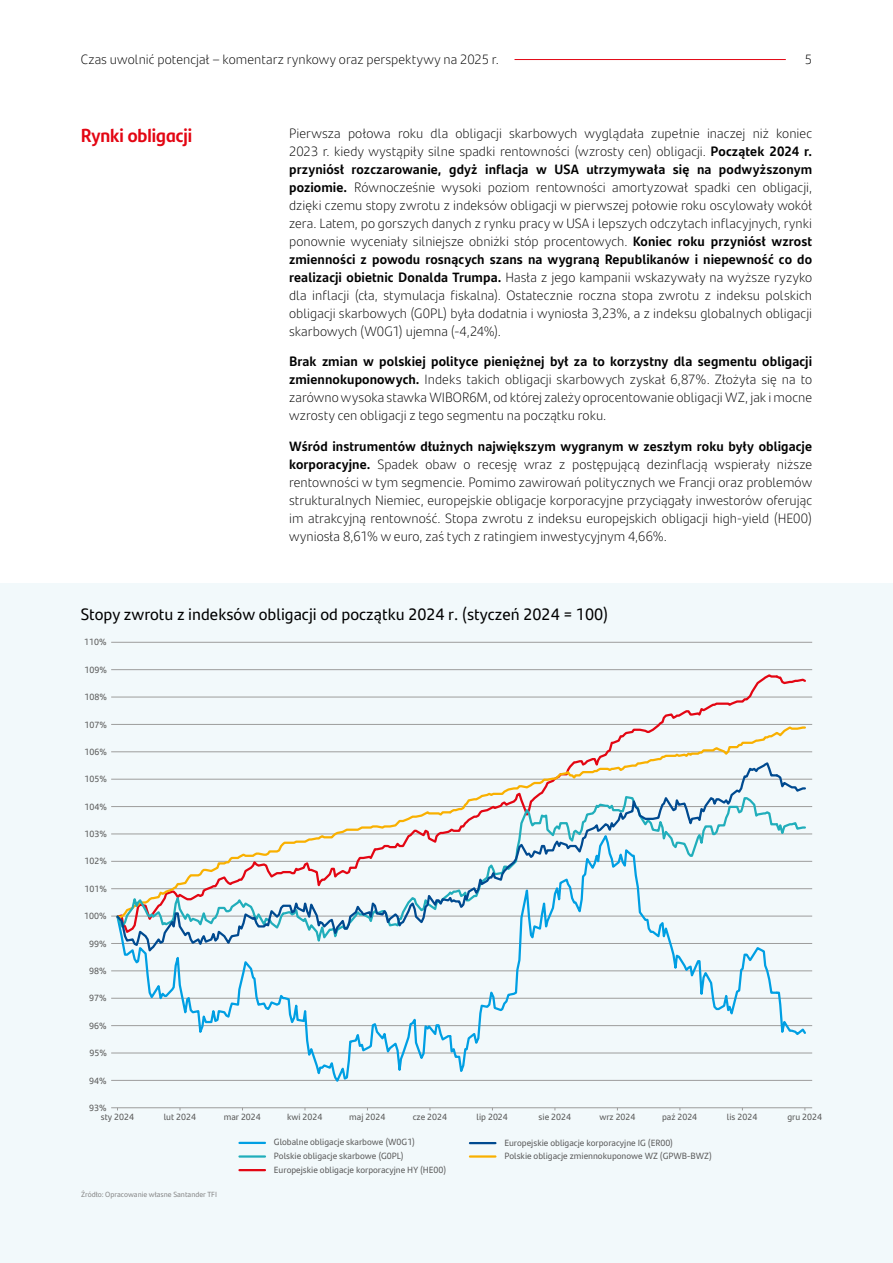
<style>
.page{position:relative;width:893px;height:1263px;background:#fff}
.page>*{position:absolute;margin:0;border:0;box-sizing:border-box;transform-origin:0 0}
.t1{font:700 18.75px "Santander Headline";color:#e30613}
.t2{font:16.5px "Santander Text";color:#000}
.t3{font:300 13.5px/18px "Santander Text";letter-spacing:.005em;color:#000;text-align:justify}
.t4{font:9px "Santander Text";color:#5a5a5a}
.t5{font:9px "Santander Text";color:#575756}
.t6{font:7.5px "Santander Text";color:#878787}
.s1{font-weight:700}
</style>
<div class="page">
<div style="left:0;top:584px;width:893px;height:679px;background:#f2f9fb"></div>
<hr style="left:111px;top:642px;width:701px;height:1px;background:#9d9d9c">
<hr style="left:111px;top:779px;width:701px;height:1px;background:#9d9d9c">
<hr style="left:111px;top:751px;width:701px;height:1px;background:#9d9d9c">
<hr style="left:111px;top:724px;width:701px;height:1px;background:#9d9d9c">
<hr style="left:111px;top:697px;width:701px;height:1px;background:#9d9d9c">
<hr style="left:111px;top:669px;width:701px;height:1px;background:#9d9d9c">
<hr style="left:111px;top:888px;width:701px;height:1px;background:#9d9d9c">
<hr style="left:111px;top:861px;width:701px;height:1px;background:#9d9d9c">
<hr style="left:111px;top:833px;width:701px;height:1px;background:#9d9d9c">
<hr style="left:111px;top:806px;width:701px;height:1px;background:#9d9d9c">
<hr style="left:111px;top:1025px;width:701px;height:1px;background:#9d9d9c">
<hr style="left:111px;top:998px;width:701px;height:1px;background:#9d9d9c">
<hr style="left:111px;top:970px;width:701px;height:1px;background:#9d9d9c">
<hr style="left:111px;top:943px;width:701px;height:1px;background:#9d9d9c">
<hr style="left:111px;top:1107px;width:701px;height:1px;background:#9d9d9c">
<hr style="left:111px;top:1080px;width:701px;height:1px;background:#9d9d9c">
<hr style="left:111px;top:916px;width:701px;height:1px;background:#9d9d9c">
<hr style="left:111px;top:1052px;width:701px;height:1px;background:#9d9d9c">
<svg style="left:115px;top:955px;width:333px;height:127px"></svg>
<svg style="left:448px;top:955px;width:331px;height:125px"></svg>
<svg style="left:775px;top:990px;width:33px;height:58px"></svg>
<svg style="left:447px;top:674px;width:332px;height:51px"></svg>
<svg style="left:774px;top:674px;width:32px;height:11px"></svg>
<svg style="left:114px;top:725px;width:693px;height:230px"></svg>
<hr style="left:239px;top:1169px;width:26px;height:2px;background:#e30613">
<hr style="left:470px;top:1155px;width:25px;height:3px;background:#f9b000">
<hr style="left:239px;top:1155px;width:26px;height:3px;background:#21aebb">
<hr style="left:470px;top:1142px;width:25px;height:2px;background:#004a90">
<hr style="left:239px;top:1142px;width:26px;height:2px;background:#009fe3">
<hr style="left:514px;top:59px;width:272px;height:1px;background:#e30613">
<p class="t3" style="left:81px;top:49px;width:420px">Czas uwolnić potencjał – komentarz rynkowy oraz perspektywy na 2025 r.</p>
<p class="t3" style="left:805px;top:49px;width:9px">5</p>
<h1 class="t1" style="left:81px;top:120px;width:113px">Rynki obligacji</h1>
<p class="t3" style="left:289px;top:123px;width:525px">Pierwsza połowa roku dla obligacji skarbowych wyglądała zupełnie inaczej niż koniec 2023 r. kiedy wystąpiły silne spadki rentowności (wzrosty cen) obligacji. <span class="s1">Początek 2024 r. przyniósł rozczarowanie, gdyż inflacja w USA utrzymywała się na podwyższonym poziomie.</span> Równocześnie wysoki poziom rentowności amortyzował spadki cen obligacji, dzięki czemu stopy zwrotu z indeksów obligacji w pierwszej połowie roku oscylowały wokół zera. Latem, po gorszych danych z rynku pracy w USA i lepszych odczytach inflacyjnych, rynki ponownie wyceniały silniejsze obniżki stóp procentowych. <span class="s1">Koniec roku przyniósł wzrost zmienności z powodu rosnących szans na wygraną Republikanów i niepewność co do realizacji obietnic Donalda Trumpa.</span> Hasła z jego kampanii wskazywały na wyższe ryzyko dla inflacji (cła, stymulacja fiskalna). Ostatecznie roczna stopa zwrotu z indeksu polskich obligacji skarbowych (G0PL) była dodatnia i wyniosła 3,23%, a z indeksu globalnych obligacji skarbowych (W0G1) ujemna (-4,24%).</p>
<p class="t3" style="left:289px;top:352px;width:524px"><span class="s1">Brak zmian w polskiej polityce pieniężnej był za to korzystny dla segmentu obligacji zmiennokuponowych.</span> Indeks takich obligacji skarbowych zyskał 6,87%. Złożyła się na to zarówno wysoka stawka WIBOR6M, od której zależy oprocentowanie obligacji WZ, jak i mocne wzrosty cen obligacji z tego segmentu na początku roku.</p>
<p class="t3" style="left:289px;top:437px;width:524px"><span class="s1">Wśród instrumentów dłużnych największym wygranym w zeszłym roku były obligacje korporacyjne.</span> Spadek obaw o recesję wraz z postępującą dezinflacją wspierały niższe rentowności w tym segmencie. Pomimo zawirowań politycznych we Francji oraz problemów strukturalnych Niemiec, europejskie obligacje korporacyjne przyciągały inwestorów oferując im atrakcyjną rentowność. Stopa zwrotu z indeksu europejskich obligacji high-yield (HE00) wyniosła 8,61% w euro, zaś tych z ratingiem inwestycyjnym 4,66%.</p>
<p class="t2" style="left:81px;top:602px;width:529px">Stopy zwrotu z indeksów obligacji od początku 2024 r. (styczeń 2024 = 100)</p>
<p class="t5" style="left:84px;top:635px;width:24px">110%</p>
<p class="t5" style="left:85px;top:663px;width:24px">109%</p>
<p class="t5" style="left:85px;top:690px;width:24px">108%</p>
<p class="t5" style="left:85px;top:718px;width:24px">107%</p>
<p class="t5" style="left:85px;top:745px;width:24px">106%</p>
<p class="t5" style="left:85px;top:772px;width:24px">105%</p>
<p class="t5" style="left:85px;top:800px;width:24px">104%</p>
<p class="t5" style="left:85px;top:827px;width:24px">103%</p>
<p class="t5" style="left:85px;top:854px;width:24px">102%</p>
<p class="t5" style="left:85px;top:882px;width:24px">101%</p>
<p class="t5" style="left:84px;top:909px;width:24px">100%</p>
<p class="t5" style="left:89px;top:937px;width:19px">99%</p>
<p class="t5" style="left:89px;top:964px;width:19px">98%</p>
<p class="t5" style="left:89px;top:991px;width:19px">97%</p>
<p class="t5" style="left:89px;top:1019px;width:19px">96%</p>
<p class="t5" style="left:89px;top:1046px;width:19px">95%</p>
<p class="t5" style="left:89px;top:1073px;width:19px">94%</p>
<p class="t5" style="left:89px;top:1101px;width:19px">93%</p>
<p class="t5" style="left:101px;top:1110px;width:35px">sty 2024</p>
<p class="t5" style="left:164px;top:1110px;width:34px">lut 2024</p>
<p class="t5" style="left:224px;top:1110px;width:39px">mar 2024</p>
<p class="t5" style="left:287px;top:1110px;width:37px">kwi 2024</p>
<p class="t5" style="left:349px;top:1110px;width:37px">maj 2024</p>
<p class="t5" style="left:413px;top:1110px;width:36px">cze 2024</p>
<p class="t5" style="left:477px;top:1110px;width:33px">lip 2024</p>
<p class="t5" style="left:539px;top:1110px;width:34px">sie 2024</p>
<p class="t5" style="left:599px;top:1110px;width:38px">wrz 2024</p>
<p class="t5" style="left:662px;top:1110px;width:37px">paź 2024</p>
<p class="t5" style="left:727px;top:1110px;width:32px">lis 2024</p>
<p class="t5" style="left:787px;top:1110px;width:36px">gru 2024</p>
<p class="t4" style="left:274px;top:1135px;width:143px">Globalne obligacje skarbowe (W0G1)</p>
<p class="t4" style="left:504px;top:1135px;width:170px">Europejskie obligacje korporacyjne IG (ER00)</p>
<p class="t4" style="left:274px;top:1149px;width:131px">Polskie obligacje skarbowe (G0PL)</p>
<p class="t4" style="left:504px;top:1149px;width:209px">Polskie obligacje zmiennokuponowe WZ (GPWB-BWZ)</p>
<p class="t6" style="left:81px;top:1189px;width:137px">Źródło: Opracowanie własne Santander TFI</p>
<p class="t4" style="left:274px;top:1162px;width:174px">Europejskie obligacje korporacyjne HY (HE00)</p>
</div>
